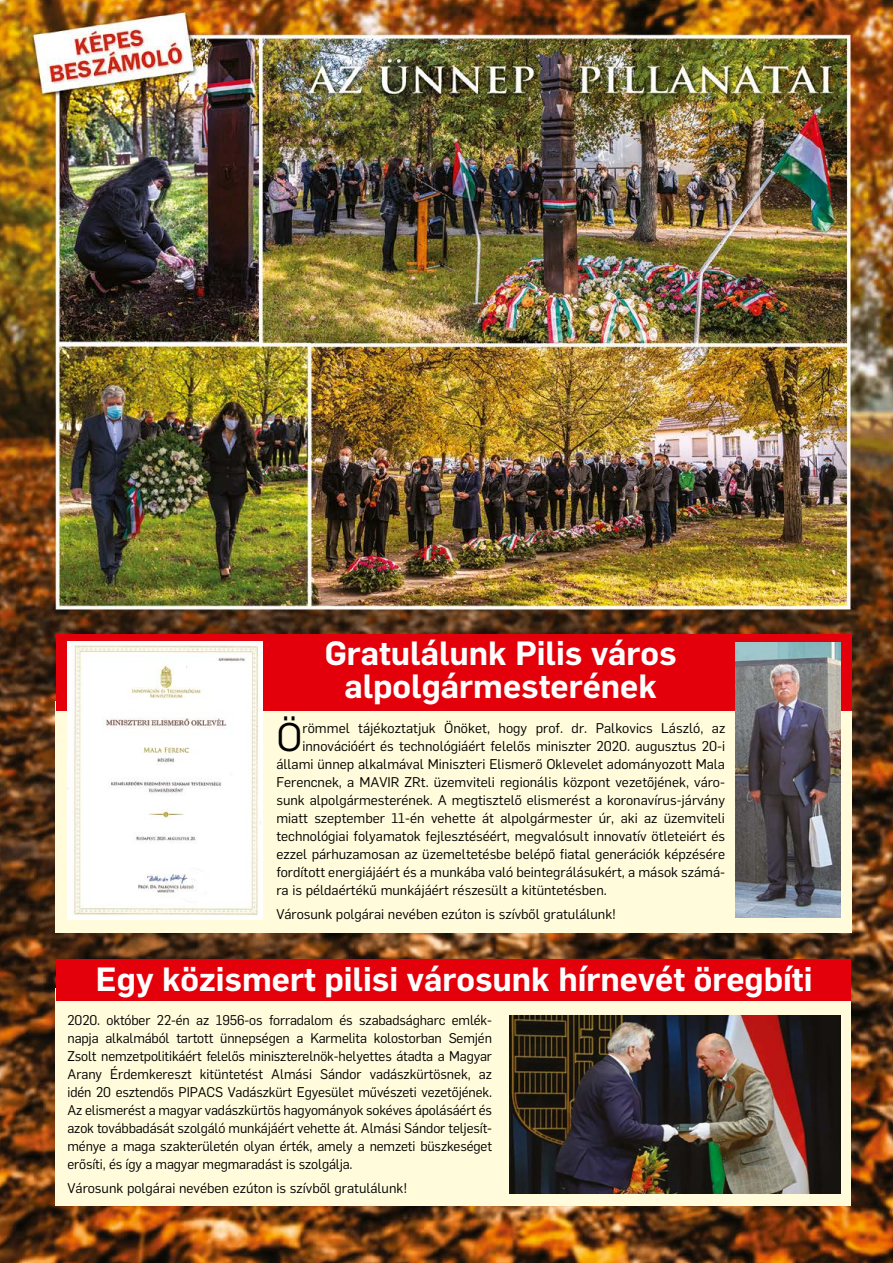
<style>
.page{position:relative;width:893px;height:1263px;background:#fff}
.page>*{position:absolute;margin:0;border:0;box-sizing:border-box;transform-origin:0 0}
.t1{font:39px "Flama";color:#000}
.t2{font:600 33px/33px "Flama";color:#fff;text-align:center}
.t3{font:13.8px/18px "Flama";color:#000;text-align:justify}
</style>
<div class="page">
<img style="left:0;top:0;width:893px;height:1263px">
<div style="left:55px;top:701px;width:796px;height:232px;background:#fffbdb"></div>
<div style="left:55px;top:988px;width:795px;height:217px;background:#fffbdb"></div>
<div style="left:56px;top:959px;width:794px;height:42px;background:#e3000b"></div>
<div style="left:56px;top:634px;width:795px;height:76px;background:#e3000b"></div>
<img style="left:68px;top:641px;width:194px;height:278px">
<img style="left:509px;top:1015px;width:332px;height:178px">
<img style="left:736px;top:642px;width:105px;height:276px">
<h2 class="t2" style="left:325px;top:634px;width:353px">Gratulálunk Pilis város alpolgármesterének</h2>
<h1 class="t1" style="left:276px;top:710px;width:28px">Ö</h1>
<p class="t3" style="left:302px;top:718px;width:424px">römmel tájékoztatjuk Önöket, hogy prof. dr. Palkovics László, az</p>
<p class="t3" style="left:302px;top:736px;width:424px">innovációért és technológiáért felelős miniszter 2020. augusztus 20-i</p>
<p class="t3" style="left:276px;top:754px;width:450px">állami ünnep alkalmával Miniszteri Elismerő Oklevelet adományozott Mala</p>
<p class="t3" style="left:276px;top:772px;width:450px">Ferencnek, a MAVIR ZRt. üzemviteli regionális központ vezetőjének, váro-</p>
<p class="t3" style="left:276px;top:790px;width:450px">sunk alpolgármesterének. A megtisztelő elismerést a koronavírus-járvány</p>
<p class="t3" style="left:276px;top:808px;width:450px">miatt szeptember 11-én vehette át alpolgármester úr, aki az üzemviteli</p>
<p class="t3" style="left:276px;top:826px;width:450px">technológiai folyamatok fejlesztéséért, megvalósult innovatív ötleteiért és</p>
<p class="t3" style="left:276px;top:844px;width:450px">ezzel párhuzamosan az üzemeltetésbe belépő fiatal generációk képzésére</p>
<p class="t3" style="left:276px;top:862px;width:450px">fordított energiájáért és a munkába való beintegrálásukért, a mások számá-</p>
<p class="t3" style="left:276px;top:880px;width:332px">ra is példaértékű munkájáért részesült a kitüntetésben.</p>
<p class="t3" style="left:276px;top:904px;width:341px">Városunk polgárai nevében ezúton is szívből gratulálunk!</p>
<h2 class="t2" style="left:96px;top:960px;width:718px">Egy közismert pilisi városunk hírnevét öregbíti</h2>
<p class="t3" style="left:68px;top:1011px;width:426px">2020. október 22-én az 1956-os forradalom és szabadságharc emlék&shy;napja alkalmából tartott ünnepségen a Karmelita kolostorban Semjén Zsolt nemzetpolitikáért felelős miniszterelnök-helyettes átadta a Magyar Arany Érdemkereszt kitüntetést Almási Sándor vadászkürtösnek, az idén 20 esztendős PIPACS Vadászkürt Egyesület művészeti vezetőjének.<br>Az elismerést a magyar vadászkürtös hagyományok sokéves ápolásáért és azok továbbadását szolgáló munkájáért vehette át. Almási Sándor teljesít&shy;ménye a maga szakterületén olyan érték, amely a nemzeti büszkeséget erősíti, és így a magyar megmaradást is szolgálja.</p>
<p class="t3" style="left:68px;top:1179px;width:341px">Városunk polgárai nevében ezúton is szívből gratulálunk!</p>
</div>
